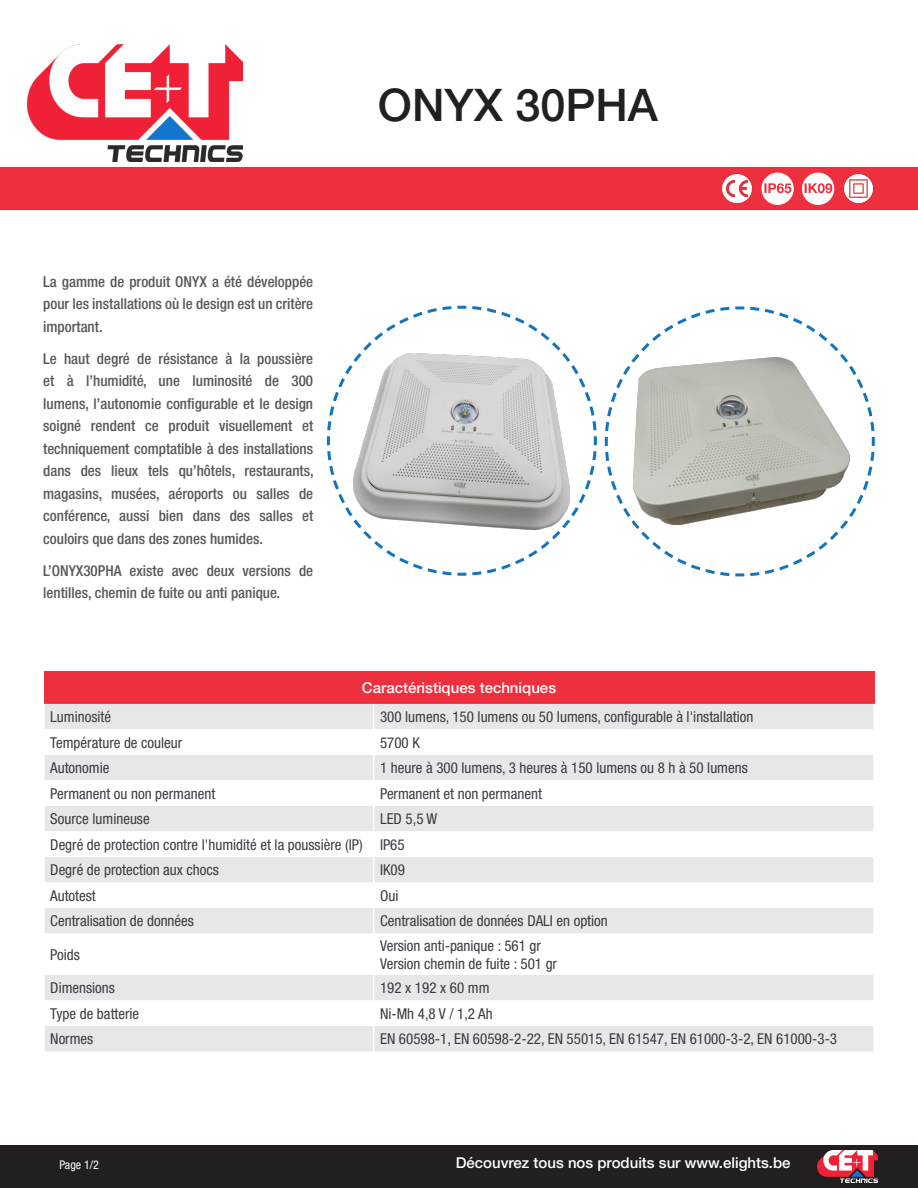
<style>
.page{position:relative;width:918px;height:1188px;background:#fff}
.page>*{position:absolute;margin:0;border:0;box-sizing:border-box;transform-origin:0 0}
.t1{font:500 45px "Helvetica Neue LT Std";color:#231f20}
.Table_data__Left{font:condensed 15px/18px "Helvetica Neue LT Std";color:#393c43}
.BT{font:500 condensed 15px/22.5px "Helvetica Neue LT Std";color:#57585a;text-align:justify}
.Table_Header_Center{font:500 15px "Helvetica Neue LT Std";color:#fff}
.t2{font:condensed 12px "Helvetica Neue LT Std";color:#fff}
</style>
<div class="page">
<div style="left:0;top:1145px;width:918px;height:43px;background:#231f20"></div>
<div style="left:0;top:168px;width:918px;height:42px;background:#ee2f3d"></div>
<svg style="left:761px;top:173px;width:33px;height:32px"></svg>
<svg style="left:802px;top:173px;width:32px;height:32px"></svg>
<img style="left:721px;top:173px;width:32px;height:31px">
<img style="left:843px;top:173px;width:31px;height:31px">
<img style="left:818px;top:1151px;width:60px;height:32px">
<img style="left:27px;top:45px;width:216px;height:116px">
<div style="left:44px;top:671px;width:830px;height:33px;background:#ee2f3d"></div>
<div style="left:45px;top:704px;width:828px;height:348px;background:#e6e7e9"></div>
<svg style="left:45px;top:729px;width:828px;height:128px"></svg>
<svg style="left:45px;top:882px;width:828px;height:144px"></svg>
<hr style="left:373px;top:934px;width:1px;height:41px;background:#fff">
<svg style="left:373px;top:975px;width:1px;height:77px"></svg>
<svg style="left:373px;top:704px;width:1px;height:230px"></svg>
<svg style="left:326px;top:305px;width:271px;height:271px"></svg>
<img style="left:354px;top:354px;width:216px;height:175px">
<svg style="left:466px;top:305px;width:131px;height:132px"></svg>
<svg style="left:469px;top:445px;width:128px;height:131px"></svg>
<svg style="left:604px;top:306px;width:271px;height:271px"></svg>
<h1 class="t1" style="left:378px;top:79px;width:282px">ONYX 30PHA</h1>
<p class="BT" style="left:43px;top:270px;width:272px">La gamme de produit ONYX a été développée pour les installations où le design est un critère important.</p>
<p class="BT" style="left:43px;top:347px;width:272px">Le haut degré de résistance à la poussière et à l’humidité, une luminosité de 300 lumens, l’autonomie configurable et le design soigné rendent ce produit visuellement et techniquement comptatible à des installations dans des lieux tels qu’hôtels, restaurants, magasins, musées, aéroports ou salles de conférence, aussi bien dans des salles et couloirs que dans des zones humides.</p>
<p class="BT" style="left:43px;top:559px;width:272px">L’ONYX30PHA existe avec deux versions de lentilles, chemin de fuite ou anti panique.</p>
<p class="Table_Header_Center" style="left:362px;top:679px;width:196px">Caractéristiques techniques</p>
<p class="Table_data__Left" style="left:50px;top:708px;width:62px">Luminosité</p>
<p class="Table_data__Left" style="left:380px;top:708px;width:375px">300 lumens, 150 lumens ou 50 lumens, configurable à l'installation</p>
<p class="Table_data__Left" style="left:50px;top:733px;width:134px">Température de couleur</p>
<p class="Table_data__Left" style="left:380px;top:733px;width:41px">5700 K</p>
<p class="Table_data__Left" style="left:50px;top:759px;width:61px">Autonomie</p>
<p class="Table_data__Left" style="left:380px;top:759px;width:369px">1 heure à 300 lumens, 3 heures à 150 lumens ou 8 h à 50 lumens</p>
<p class="Table_data__Left" style="left:50px;top:784px;width:166px">Permanent ou non permanent</p>
<p class="Table_data__Left" style="left:380px;top:784px;width:163px">Permanent et non permanent</p>
<p class="Table_data__Left" style="left:50px;top:810px;width:101px">Source lumineuse</p>
<p class="Table_data__Left" style="left:380px;top:810px;width:59px">LED 5,5 W</p>
<p class="Table_data__Left" style="left:50px;top:835px;width:314px">Degré de protection contre l'humidité et la poussière (IP)</p>
<p class="Table_data__Left" style="left:380px;top:835px;width:26px">IP65</p>
<p class="Table_data__Left" style="left:50px;top:861px;width:170px">Degré de protection aux chocs</p>
<p class="Table_data__Left" style="left:380px;top:861px;width:26px">IK09</p>
<p class="Table_data__Left" style="left:50px;top:886px;width:47px">Autotest</p>
<p class="Table_data__Left" style="left:380px;top:886px;width:20px">Oui</p>
<p class="Table_data__Left" style="left:50px;top:912px;width:145px">Centralisation de données</p>
<p class="Table_data__Left" style="left:380px;top:912px;width:229px">Centralisation de données DALI en option</p>
<p class="Table_data__Left" style="left:50px;top:945px;width:31px">Poids</p>
<p class="Table_data__Left" style="left:380px;top:936px;width:179px">Version anti-panique : 561 gr<br>Version chemin de fuite : 501 gr</p>
<p class="Table_data__Left" style="left:50px;top:979px;width:66px">Dimensions</p>
<p class="Table_data__Left" style="left:380px;top:979px;width:111px">192 x 192 x 60 mm</p>
<p class="Table_data__Left" style="left:50px;top:1004px;width:90px">Type de batterie</p>
<p class="Table_data__Left" style="left:380px;top:1004px;width:114px">Ni-Mh 4,8 V / 1,2 Ah</p>
<p class="Table_data__Left" style="left:50px;top:1030px;width:45px">Normes</p>
<p class="Table_data__Left" style="left:380px;top:1030px;width:459px">EN 60598-1, EN 60598-2-22, EN 55015, EN 61547, EN 61000-3-2, EN 61000-3-3</p>
<p class="t2" style="left:59px;top:1157px;width:41px">Page 1/2</p>
<p class="Table_Header_Center" style="left:456px;top:1154px;width:336px">Découvrez tous nos produits sur www.elights.be</p>
</div>
